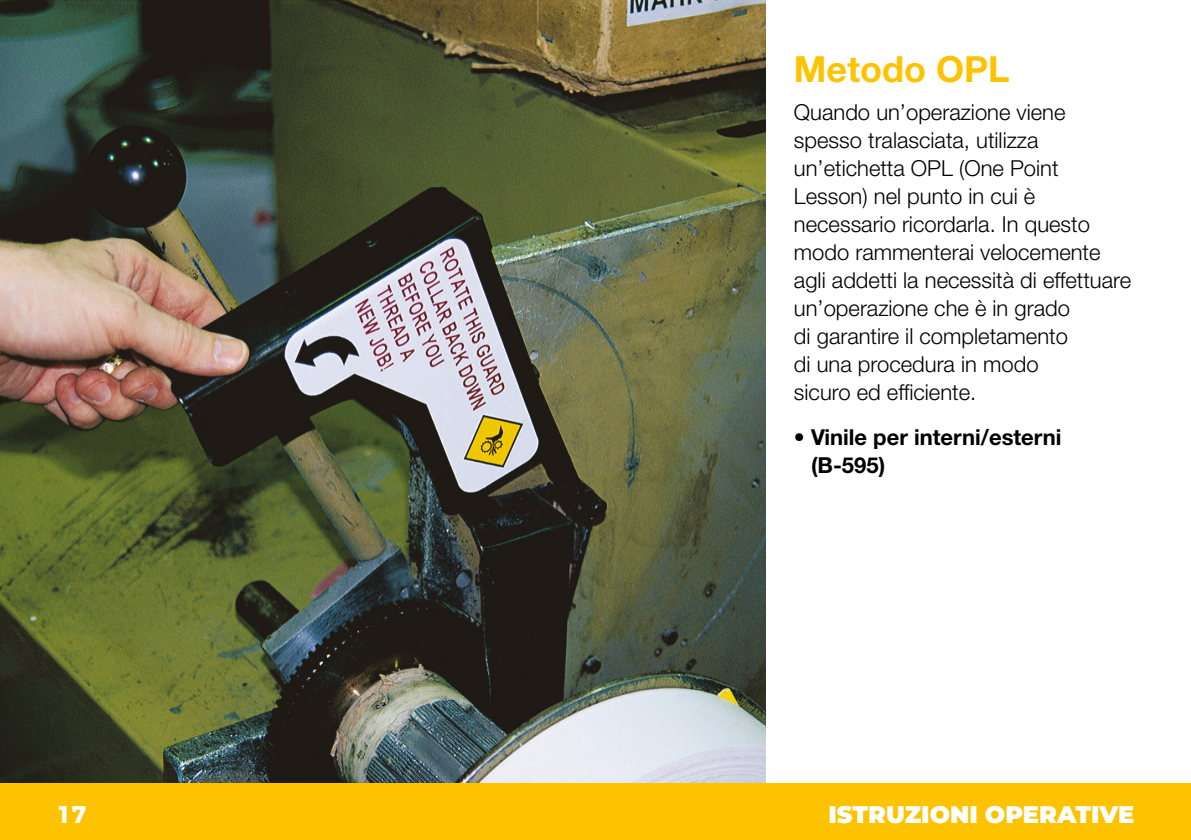
<style>
.page{position:relative;width:1191px;height:840px;background:#fff}
.page>*{position:absolute;margin:0;border:0;box-sizing:border-box;transform-origin:0 0}
.t1{font:700 36px "Helvetica Neue LT Pro";color:#fdc300}
.t2{font:900 24px "Montserrat";color:#fff}
.t3{font:700 24px "Montserrat";color:#fff}
.t4{font:300 22px/28px "Helvetica Neue LT Pro";color:#000}
.t5{font:700 22px/28px "Helvetica Neue LT Pro";color:#000}
</style>
<div class="page">
<img style="left:0;top:0;width:765px;height:782px">
<div style="left:0;top:782px;width:1191px;height:57px;background:#fdc300"></div>
<h1 class="t1" style="left:794px;top:47px;width:217px">Metodo OPL</h1>
<p class="t4" style="left:794px;top:97px;width:339px">Quando un’operazione viene spesso tralasciata, utilizza un’etichetta OPL (One Point<br>Lesson) nel punto in cui è necessario ricordarla. In questo modo rammenterai velocemente agli addetti la necessità di effettuare un’operazione che è in grado<br>di garantire il completamento<br>di una procedura in modo<br>sicuro ed efficiente.</p>
<p class="t5" style="left:811px;top:422px;width:252px;text-indent:-17px">• Vinile per interni/esterni (B-595)</p>
<p class="t3" style="left:57px;top:799px;width:31px">17</p>
<p class="t2" style="left:828px;top:796px;width:307px">ISTRUZIONI OPERATIVE</p>
</div>
